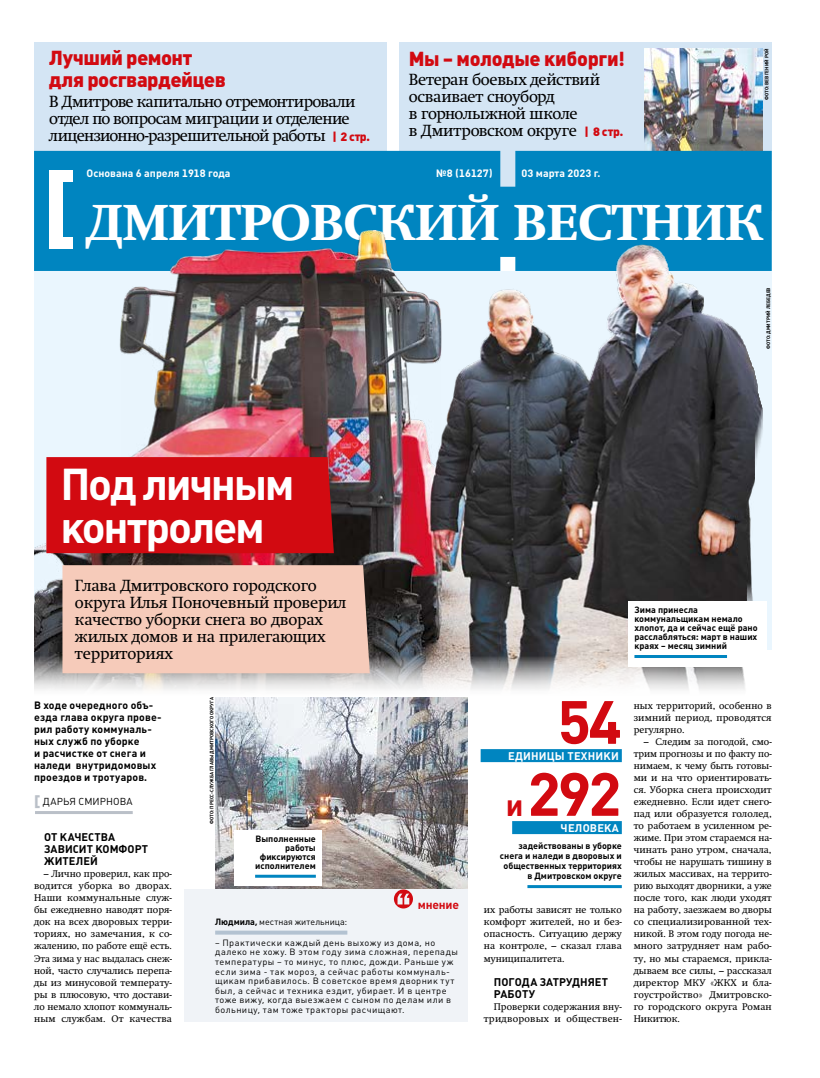
<style>
.page{position:relative;width:820px;height:1078px;background:#fff}
.page>*{position:absolute;margin:0;border:0;box-sizing:border-box;transform-origin:0 0}
.t1{font:700 60px/71.9px "Plumb";color:#d20a11;text-align:right}
.t2{font:49px "Swift Extra Bold C";letter-spacing:-.01em;color:#fff}
.t3{font:700 44px/42px "Plumb";letter-spacing:-.055em;color:#fff}
.t4{font:900 20px/22px "Plumb";letter-spacing:-.02em;color:#d20a11}
.t5{font:16px/17px "Swift C";letter-spacing:-.01em;color:#000}
.t6{font:16px/17px "Swift C";letter-spacing:-.04em;color:#000}
.t7{font:700 12px "Plumb";letter-spacing:-.02em;color:#d20a11}
.t8{font:700 11px/12px "Plumb";letter-spacing:.005em;color:#000}
.t9{font:700 11px "Plumb";letter-spacing:.02em;color:#fff}
.t10{font:700 10.6px "Plumb";color:#fff}
.t11{font:700 10.5px/12px "Plumb";letter-spacing:.015em;color:#000}
.t12{font:10px "Plumb";letter-spacing:.01em;color:#000}
.t13{font:9.6px/12px "Swift C";letter-spacing:.01em;color:#000;text-align:justify}
.t14{font:9px/9.6px "Plumb";letter-spacing:.045em;color:#000}
.t15{font:700 9px/9px "Plumb";color:#000;text-align:right}
.t16{font:9px "Plumb";letter-spacing:.005em;color:#000}
.t17{font:700 4.9px "Plumb";letter-spacing:-.005em;color:#000}
.s1{font-family:"Plumb";font-weight:900;font-size:12px;color:#d20a11}
.s2{font-weight:900;font-size:15px;color:#bac0c8}
.s3{font-weight:700}
.s4{font-size:30px}
</style>
<div class="page">
<div style="left:399px;top:43px;width:372px;height:168px;background:#d4e5f4"></div>
<div style="left:34px;top:43px;width:352px;height:114px;background:#d4e5f4"></div>
<img style="left:644px;top:49px;width:118px;height:102px">
<div style="left:34px;top:151px;width:737px;height:37px;background:#0085c0"></div>
<div style="left:49px;top:170px;width:13px;height:79px;background:#fff"></div>
<div style="left:59px;top:170px;width:13px;height:12px;background:#fff"></div>
<img style="left:215px;top:698px;width:252px;height:191px">
<div style="left:233px;top:829px;width:88px;height:55px;background:#fff"></div>
<hr style="left:255px;top:874px;width:61px;height:3px;background:#0085c0">
<div style="left:480px;top:749px;width:141px;height:13px;background:#0085c0"></div>
<div style="left:512px;top:820px;width:109px;height:13px;background:#0085c0"></div>
<hr style="left:527px;top:884px;width:94px;height:3px;background:#0085c0">
<div style="left:184px;top:889px;width:283px;height:132px;background:#f0f3f7"></div>
<svg style="left:394px;top:889px;width:19px;height:19px"></svg>
<svg style="left:215px;top:930px;width:132px;height:4px"></svg>
<img style="left:34px;top:188px;width:737px;height:510px">
<div style="left:628px;top:601px;width:138px;height:65px;background:#fff"></div>
<hr style="left:634px;top:655px;width:92px;height:3px;background:#0085c0">
<div style="left:46px;top:457px;width:288px;height:96px;background:#d20a11"></div>
<div style="left:62px;top:565px;width:307px;height:108px;background:#f6cbba"></div>
<hr style="left:35px;top:810px;width:98px;height:3px;background:#bac0c8">
<h3 class="t4" style="left:49px;top:46px;width:178px">Лучший ремонт для росгвардейцев</h3>
<h3 class="t6" style="left:49px;top:92px;width:322px">В Дмитрове капитально отремонтировали отдел по вопросам миграции и отделение лицензионно-разрешительной работы <span class="s1">| 2 стр.</span></h3>
<h3 class="t4" style="left:408px;top:47px;width:217px">Мы – молодые киборги!</h3>
<h3 class="t5" style="left:408px;top:71px;width:216px">Ветеран боевых действий осваивает сноуборд<br>в горнолыжной школе<br>в Дмитровском округе <span class="s1">| 8 стр.</span></h3>
<p class="t10" style="left:87px;top:166px;width:145px">Основана 6 апреля 1918 года</p>
<p class="t10" style="left:436px;top:166px;width:58px">№8 (16127)</p>
<p class="t10" style="left:521px;top:166px;width:80px">03 марта 2023 г.</p>
<p class="t17" style="left:763px;top:100px;width:52px;rotate:-90deg">ФОТО: ВЕВГЕНИЙ РОЙ</p>
<h2 class="t2" style="left:87px;top:193px;width:678px">ДМИТРОВСКИЙ ВЕСТНИК</h2>
<p class="t17" style="left:765px;top:349px;width:63px;rotate:-90deg">ФОТО: ДМИТРИЙ ЛЕБЕДЕВ</p>
<h3 class="t3" style="left:60px;top:462px;width:236px">Под личным контролем</h3>
<h3 class="t5" style="left:75px;top:576px;width:273px">Глава Дмитровского городского округа Илья Поночевный проверил качество уборки снега во дворах жилых домов и на прилегающих территориях</h3>
<p class="t11" style="left:34px;top:699px;width:129px">В ходе очередного объ&shy;езда глава округа прове&shy;рил работу коммуналь&shy;ных служб по уборке<br>и расчистке от снега и наледи внутридомовых проездов и тротуаров.</p>
<p class="t12" style="left:34px;top:795px;width:100px"><span class="s2">[</span> ДАРЬЯ СМИРНОВА</p>
<p class="t8" style="left:44px;top:830px;width:105px">ОТ КАЧЕСТВА<br>ЗАВИСИТ КОМФОРТ<br>ЖИТЕЛЕЙ</p>
<p class="t13" style="left:34px;top:867px;width:139px;text-indent:10px">– Лично проверил, как про&shy;водится уборка во дворах.<br>Наши коммунальные служ&shy;бы ежедневно наводят поря&shy;док на всех дворовых терри&shy;ториях, но замечания, к со&shy;жалению, по работе ещё есть.<br>Эта зима у нас выдалась снеж&shy;ной, часто случались перепа&shy;ды из минусовой температу&shy;ры в плюсовую, что достави&shy;ло немало хлопот коммуналь&shy;ным службам. От качества</p>
<p class="t17" style="left:208px;top:823px;width:128px;rotate:-90deg">ФОТО: ПРЕСС-СЛУЖБА ГЛАВЫ ДМИТРОВСКОГО ОКРУГА</p>
<p class="t15" style="left:255px;top:833px;width:62px">Выполненные работы фиксируются исполнителем</p>
<p class="t7" style="left:417px;top:896px;width:43px">мнение</p>
<p class="t16" style="left:215px;top:915px;width:133px"><span class="s3">Людмила,</span> местная жительница:</p>
<p class="t14" style="left:215px;top:937px;width:244px">– Практически каждый день выхожу из дома, но далеко не хожу. В этом году зима сложная, перепады температуры – то минус, то плюс, дожди. Раньше уж если зима - так мороз, а сейчас работы коммуналь&shy;щикам прибавилось. В советское время дворник тут был, а сейчас и техника ездит, убирает. И в центре тоже вижу, когда выезжаем с сыном по делам или в больницу, там тоже тракторы расчищают.</p>
<p class="t15" style="left:634px;top:605px;width:125px;text-align:left">Зима принесла коммунальщикам немало хлопот, да и сейчас ещё рано расслабляться: март в наших краях – месяц зимний</p>
<h1 class="t1" style="left:506px;top:684px;width:117px">54<br><span class="s4">и</span> 292</h1>
<p class="t9" style="left:560px;top:820px;width:60px">ЧЕЛОВЕКА</p>
<p class="t15" style="left:499px;top:840px;width:123px;line-height:10px">задействованы в уборке снега и наледи в дворовых и общественных территориях в Дмитровском округе</p>
<p class="t9" style="left:508px;top:748px;width:112px">ЕДИНИЦЫ ТЕХНИКИ</p>
<p class="t13" style="left:483px;top:903px;width:139px">их работы зависят не только комфорт жителей, но и без&shy;опасность. Ситуацию держу на контроле, – сказал глава муниципалитета.</p>
<p class="t8" style="left:493px;top:974px;width:116px">ПОГОДА ЗАТРУДНЯЕТ<br>РАБОТУ</p>
<p class="t13" style="left:483px;top:999px;width:139px;text-align:right">Проверки содержания вну&shy;тридворовых и обществен-</p>
<p class="t13" style="left:633px;top:699px;width:139px">ных территорий, особенно в зимний период, проводятся регулярно.</p>
<p class="t13" style="left:633px;top:735px;width:139px;text-indent:10px">– Следим за погодой, смо&shy;трим прогнозы и по факту по&shy;нимаем, к чему быть готовы&shy;ми и на что ориентировать&shy;ся. Уборка снега происходит ежедневно. Если идет снего&shy;пад или образуется гололед, то работаем в усиленном ре&shy;жиме. При этом стараемся на&shy;чинать рано утром, сначала, чтобы не нарушать тишину в жилых массивах, на террито&shy;рию выходят дворники, а уже после того, как люди уходят на работу, заезжаем во дворы со специализированной тех&shy;никой. В этом году погода не&shy;много затрудняет нам рабо&shy;ту, но мы стараемся, прикла&shy;дываем все силы, – рассказал директор МКУ «ЖКХ и бла&shy;гоустройство» Дмитровско&shy;го городского округа Роман Никитюк.</p>
</div>
